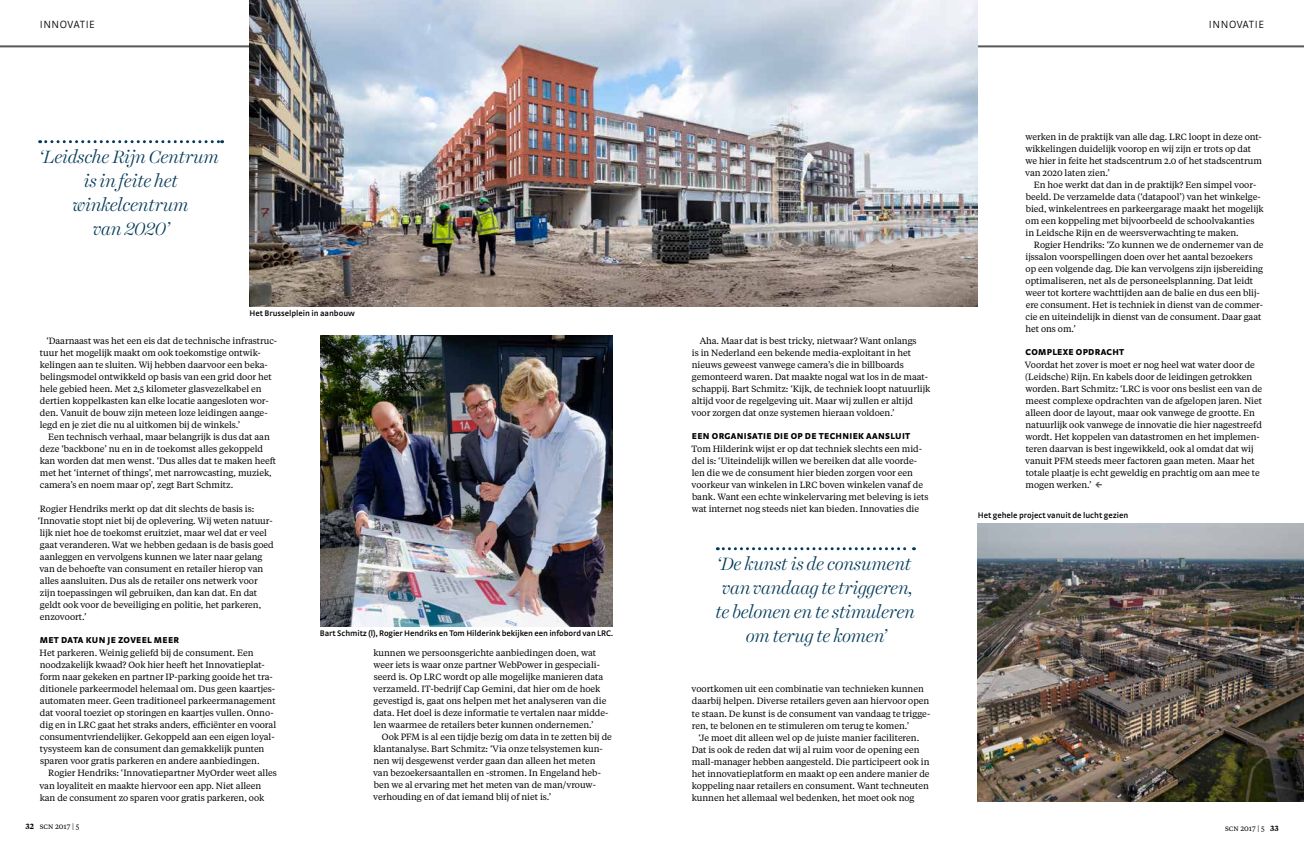
<style>
.page{position:relative;width:1304px;height:851px;background:#fff}
.page>*{position:absolute;margin:0;border:0;box-sizing:border-box;transform-origin:0 0}
.t1{font:italic 300 18px/24px "Harriet Display";letter-spacing:-.01em;color:#033a59;text-align:center}
.t2{font:300 11px "Strada Pro";letter-spacing:.05em;color:#000}
.t3{font:9px/12px "Tiempos Text";letter-spacing:-.005em;color:#000}
.t4{font:900 9px "Strada Pro";letter-spacing:.035em;color:#000}
.t5{font:600 8.5px "Strada Pro";letter-spacing:-.01em;color:#000}
.t6{font:7.5px "Tiempos Text";color:#000}
.t7{font:600 7.5px "Tiempos Text";color:#000}
.s1{font-family:"Akko Std";font-weight:500;font-size:11px;color:#575756}
</style>
<div class="page">
<img style="left:321px;top:335px;width:291px;height:291px">
<img style="left:978px;top:523px;width:326px;height:278px">
<hr style="left:0;top:45px;width:1304px;height:2px;background:#575756">
<svg style="left:40px;top:140px;width:183px;height:3px"></svg>
<svg style="left:717px;top:547px;width:197px;height:3px"></svg>
<img style="left:249px;top:0;width:729px;height:306px">
<p class="t2" style="left:40px;top:17px;width:57px">INNOVATIE</p>
<p class="t2" style="left:1209px;top:17px;width:57px">INNOVATIE</p>
<h1 class="t1" style="left:38px;top:145px;width:182px">‘Leidsche Rijn Centrum is in feite het winkelcentrum<br>van 2020’</h1>
<p class="t5" style="left:249px;top:307px;width:107px">Het Brusselplein in aanbouw</p>
<p class="t3" style="left:40px;top:334px;width:239px;text-indent:7px">‘Daarnaast was het een eis dat de technische infrastruc&shy;tuur het mogelijk maakt om ook toekomstige ontwik&shy;kelingen aan te sluiten. Wij hebben daarvoor een beka&shy;belingsmodel ontwikkeld op basis van een grid door het hele gebied heen. Met 2,5 kilometer glasvezelkabel en dertien koppelkasten kan elke locatie aangesloten wor&shy;den. Vanuit de bouw zijn meteen loze leidingen aange&shy;legd en je ziet die nu al uitkomen bij de winkels.’</p>
<p class="t3" style="left:40px;top:430px;width:238px;text-indent:8px">Een technisch verhaal, maar belangrijk is dus dat aan deze ‘backbone’ nu en in de toekomst alles gekoppeld kan worden dat men wenst. ‘Dus alles dat te maken heeft met het ‘internet of things’, met narrowcasting, muziek, camera’s en noem maar op’, zegt Bart Schmitz.</p>
<p class="t3" style="left:38px;top:502px;width:238px">Rogier Hendriks merkt op dat dit slechts de basis is: ‘Innovatie stopt niet bij de oplevering. Wij weten natuur&shy;lijk niet hoe de toekomst eruitziet, maar wel dat er veel gaat veranderen. Wat we hebben gedaan is de basis goed aanleggen en vervolgens kunnen we later naar gelang van de behoefte van consument en retailer hierop van alles aansluiten. Dus als de retailer ons netwerk voor<br>zijn toepassingen wil gebruiken, dan kan dat. En dat geldt ook voor de beveiliging en politie, het parkeren, enzovoort.’</p>
<p class="t4" style="left:40px;top:633px;width:141px">MET DATA KUN JE ZOVEEL MEER</p>
<p class="t3" style="left:40px;top:646px;width:238px">Het parkeren. Weinig geliefd bij de consument. Een noodzakelijk kwaad? Ook hier heeft het Innovatieplat&shy;form naar gekeken en partner IP-parking gooide het tra&shy;ditionele parkeermodel helemaal om. Dus geen kaartjes&shy;automaten meer. Geen traditioneel parkeermanagement dat vooral toeziet op storingen en kaartjes vullen. Onno&shy;dig en in LRC gaat het straks anders, efficiënter en vooral consumentvriendelijker. Gekoppeld aan een eigen loyal&shy;tysysteem kan de consument dan gemakkelijk punten sparen voor gratis parkeren en andere aanbiedingen.</p>
<p class="t3" style="left:40px;top:766px;width:239px;text-indent:9px">Rogier Hendriks: ‘Innovatiepartner MyOrder weet alles van loyaliteit en maakte hiervoor een app. Niet alleen kan de consument zo sparen voor gratis parkeren, ook</p>
<p class="t5" style="left:320px;top:627px;width:295px">Bart Schmitz (l), Rogier Hendriks en Tom Hilderink bekijken een infobord van LRC.</p>
<p class="t3" style="left:373px;top:646px;width:237px">kunnen we persoonsgerichte aanbiedingen doen, wat weer iets is waar onze partner WebPower in gespeciali&shy;seerd is. Op LRC wordt op alle mogelijke manieren data verzameld. IT-bedrijf Cap Gemini, dat hier om de hoek gevestigd is, gaat ons helpen met het analyseren van die data. Het doel is deze informatie te vertalen naar midde&shy;len waarmee de retailers beter kunnen ondernemen.’</p>
<p class="t3" style="left:373px;top:730px;width:240px;text-indent:9px">Ook PFM is al een tijdje bezig om data in te zetten bij de klantanalyse. Bart Schmitz: ‘Via onze telsystemen kun&shy;nen wij desgewenst verder gaan dan alleen het meten van bezoekersaantallen en -stromen. In Engeland heb&shy;ben we al ervaring met het meten van de man/vrouw&shy;verhouding en of dat iemand blij of niet is.’</p>
<p class="t3" style="left:692px;top:334px;width:240px;text-indent:8px">Aha. Maar dat is best tricky, nietwaar? Want onlangs<br>is in Nederland een bekende media-exploitant in het nieuws geweest vanwege camera’s die in billboards gemonteerd waren. Dat maakte nogal wat los in de maat&shy;schappij. Bart Schmitz: ‘Kijk, de techniek loopt natuurlijk altijd voor de regelgeving uit. Maar wij zullen er altijd voor zorgen dat onze systemen hieraan voldoen.’</p>
<p class="t4" style="left:692px;top:429px;width:220px">EEN ORGANISATIE DIE OP DE TECHNIEK AANSLUIT</p>
<p class="t3" style="left:692px;top:442px;width:238px">Tom Hilderink wijst er op dat techniek slechts een mid&shy;del is: ‘Uiteindelijk willen we bereiken dat alle voorde&shy;len die we de consument hier bieden zorgen voor een voorkeur van winkelen in LRC boven winkelen vanaf de bank. Want een echte winkelervaring met beleving is iets wat internet nog steeds niet kan bieden. Innovaties die</p>
<h1 class="t1" style="left:716px;top:551px;width:201px">‘De kunst is de consument van vandaag te triggeren, te belonen en te stimuleren om terug te komen’</h1>
<p class="t3" style="left:692px;top:682px;width:240px">voortkomen uit een combinatie van technieken kunnen daarbij helpen. Diverse retailers geven aan hiervoor open te staan. De kunst is de consument van vandaag te trigge&shy;ren, te belonen en te stimuleren om terug te komen.’</p>
<p class="t3" style="left:692px;top:730px;width:239px;text-indent:7px">‘Je moet dit alleen wel op de juiste manier faciliteren.<br>Dat is ook de reden dat wij al ruim voor de opening een mall-manager hebben aangesteld. Die participeert ook in het innovatieplatform en maakt op een andere manier de koppeling naar retailers en consument. Want techneuten kunnen het allemaal wel bedenken, het moet ook nog</p>
<p class="t3" style="left:1025px;top:130px;width:238px">werken in de praktijk van alle dag. LRC loopt in deze ont&shy;wikkelingen duidelijk voorop en wij zijn er trots op dat we hier in feite het stadscentrum 2.0 of het stadscentrum van 2020 laten zien.’</p>
<p class="t3" style="left:1026px;top:178px;width:240px;text-indent:8px">En hoe werkt dat dan in de praktijk? Een simpel voor&shy;beeld. De verzamelde data (‘datapool’) van het winkelge&shy;bied, winkelentrees en parkeergarage maakt het mogelijk om een koppeling met bijvoorbeeld de schoolvakanties in Leidsche Rijn en de weersverwachting te maken.</p>
<p class="t3" style="left:1025px;top:238px;width:240px;text-indent:8px">Rogier Hendriks: ‘Zo kunnen we de ondernemer van de ijssalon voorspellingen doen over het aantal bezoekers op een volgende dag. Die kan vervolgens zijn ijsbereiding optimaliseren, net als de personeelsplanning. Dat leidt weer tot kortere wachttijden aan de balie en dus een blij&shy;ere consument. Het is techniek in dienst van de commer&shy;cie en uiteindelijk in dienst van de consument. Daar gaat het ons om.’</p>
<p class="t4" style="left:1026px;top:345px;width:100px">COMPLEXE OPDRACHT</p>
<p class="t3" style="left:1025px;top:358px;width:239px">Voordat het zover is moet er nog heel wat water door de (Leidsche) Rijn. En kabels door de leidingen getrokken worden. Bart Schmitz: ‘LRC is voor ons beslist een van de meest complexe opdrachten van de afgelopen jaren. Niet alleen door de layout, maar ook vanwege de grootte. En natuurlijk ook vanwege de innovatie die hier nagestreefd wordt. Het koppelen van datastromen en het implemen&shy;teren daarvan is best ingewikkeld, ook al omdat dat wij vanuit PFM steeds meer factoren gaan meten. Maar het totale plaatje is echt geweldig en prachtig om aan mee te mogen werken.’ <span class="s1">←</span></p>
<p class="t5" style="left:978px;top:509px;width:152px">Het gehele project vanuit de lucht gezien</p>
<p class="t6" style="left:40px;top:820px;width:41px">scn 2017 | 5</p>
<p class="t6" style="left:1225px;top:823px;width:41px">scn 2017 | 5</p>
<p class="t7" style="left:26px;top:820px;width:10px">32</p>
<p class="t7" style="left:1270px;top:823px;width:10px">33</p>
</div>
